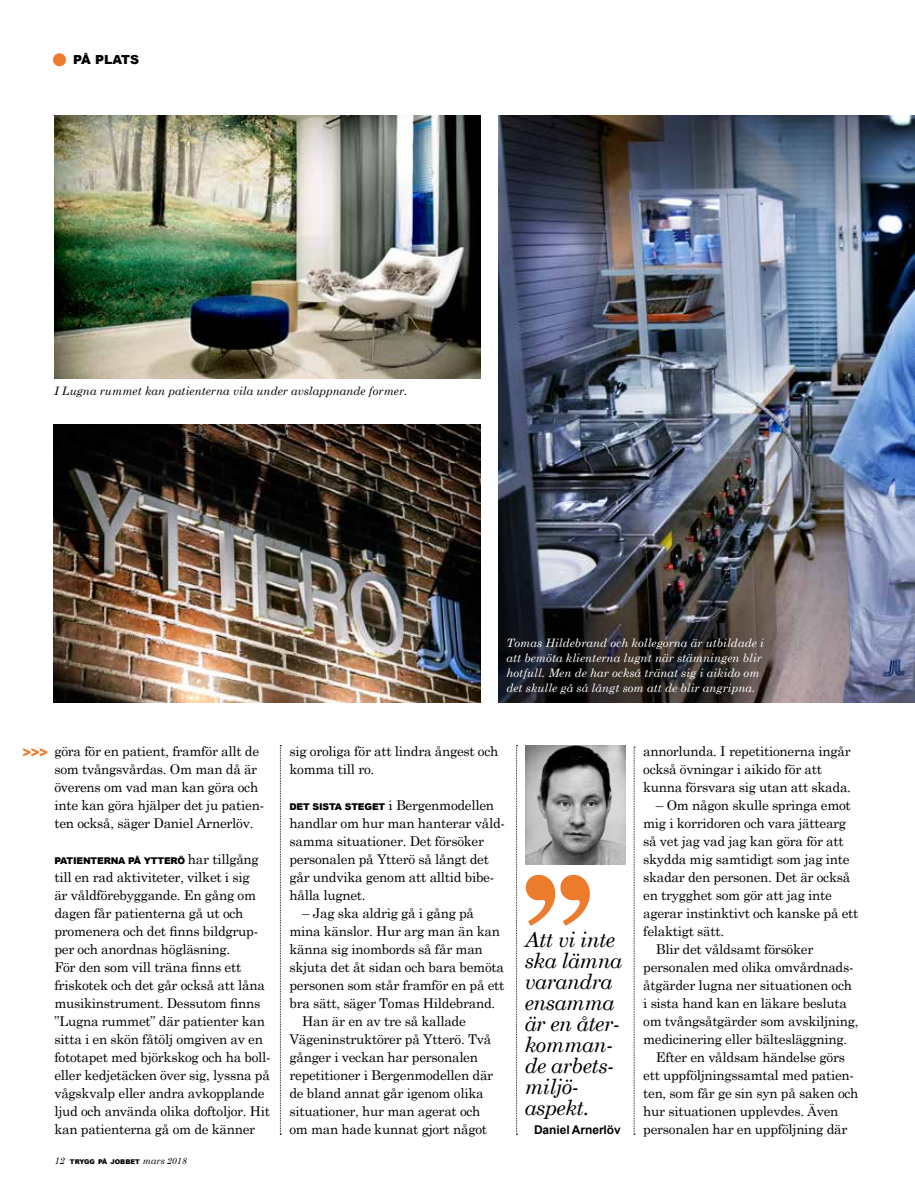
<style>
.page{position:relative;width:915px;height:1191px;background:#fff}
.page>*{position:absolute;margin:0;border:0;box-sizing:border-box;transform-origin:0 0}
.t1{font:italic 21px/21px "Century Schoolbook";letter-spacing:-.025em;color:#000}
.t2{font:13.5px/18px "Century Schoolbook";letter-spacing:-.02em;color:#000}
.t3{font:900 13.5px "Arial";color:#ec7b2c}
.t4{font:900 12.45px "Arial";color:#000}
.t5{font:700 12px "Arial";letter-spacing:-.005em;color:#000}
.t6{font:italic 11.55px/15px "Century Schoolbook";color:#fff}
.t7{font:italic 11.55px "Century Schoolbook";color:#000}
.t8{font:900 9.3px "Arial";letter-spacing:-.02em;color:#000}
.t9{font:900 6.45px "Arial";color:#000}
.s1{color:#ec7b2c}
.s2{font-family:"Arial";font-weight:900;font-size:9.3px}
.s3{font-family:"Century Schoolbook";font-weight:400;font-size:13.5px}
.s4{font-family:"Century Schoolbook";font-weight:400;font-style:italic;font-size:9.3px}
.s5{font-family:"Century Schoolbook";font-weight:400;font-style:italic;font-size:9px}
</style>
<div class="page">
<svg style="left:633px;top:746px;width:2px;height:388px"></svg>
<svg style="left:280px;top:745px;width:1px;height:390px"></svg>
<svg style="left:516px;top:745px;width:1px;height:390px"></svg>
<svg style="left:525px;top:875px;width:64px;height:50px"></svg>
<img style="left:498px;top:115px;width:416px;height:587px">
<img style="left:54px;top:115px;width:426px;height:263px">
<img style="left:525px;top:745px;width:100px;height:119px">
<img style="left:53px;top:424px;width:427px;height:278px">
<p class="t4" style="left:52px;top:51px;width:88px"><span class="s1">●</span> PÅ PLATS</p>
<p class="t7" style="left:54px;top:384px;width:355px">I Lugna rummet kan patienterna vila under avslappnande former.</p>
<p class="t6" style="left:506px;top:634px;width:259px">Tomas Hildebrand och kollegorna är utbildade i att bemöta klienterna lugnt när stämningen blir hotfull. Men de har också tränat sig i aikido om det skulle gå så långt som att de blir angripna.</p>
<p class="t3" style="left:23px;top:742px;width:27px">&gt;&gt;&gt;</p>
<p class="t2" style="left:643px;top:742px;width:209px">annorlunda. I repetitionerna ingår också övningar i aikido för att kunna försvara sig utan att skada.</p>
<p class="t2" style="left:655px;top:796px;width:196px">– Om någon skulle springa emot</p>
<p class="t2" style="left:643px;top:814px;width:204px">mig i korridoren och vara jättearg</p>
<p class="t2" style="left:643px;top:832px;width:202px">så vet jag vad jag kan göra för att</p>
<p class="t2" style="left:643px;top:850px;width:208px">skydda mig samtidigt som jag inte</p>
<p class="t2" style="left:643px;top:868px;width:208px">skadar den personen. Det är också</p>
<p class="t2" style="left:643px;top:886px;width:190px">en trygghet som gör att jag inte</p>
<p class="t2" style="left:643px;top:904px;width:217px">agerar instinktivt och kanske på ett</p>
<p class="t2" style="left:643px;top:922px;width:82px">felaktigt sätt.</p>
<p class="t2" style="left:655px;top:940px;width:159px">Blir det våldsamt försöker</p>
<p class="t2" style="left:643px;top:958px;width:212px">personalen med olika omvårdnads-</p>
<p class="t2" style="left:643px;top:976px;width:210px">åtgärder lugna ner situationen och</p>
<p class="t2" style="left:643px;top:994px;width:205px">i sista hand kan en läkare besluta</p>
<p class="t2" style="left:643px;top:1012px;width:217px">om tvångsåtgärder som avskiljning,</p>
<p class="t2" style="left:643px;top:1030px;width:205px">medicinering eller bältesläggning.</p>
<p class="t2" style="left:655px;top:1048px;width:190px">Efter en våldsam händelse görs</p>
<p class="t2" style="left:643px;top:1066px;width:212px">ett uppföljningssamtal med patien-</p>
<p class="t2" style="left:643px;top:1084px;width:217px">ten, som får ge sin syn på saken och</p>
<p class="t2" style="left:643px;top:1102px;width:197px">hur situationen upplevdes. Även</p>
<p class="t2" style="left:643px;top:1120px;width:206px">personalen har en uppföljning där</p>
<p class="t2" style="left:289px;top:742px;width:210px">sig oroliga för att lindra ångest och komma till ro.</p>
<p class="t2" style="left:289px;top:796px;width:217px"><span class="s2">DET SISTA STEGET</span> i Bergenmodellen handlar om hur man hanterar våld&shy;samma situationer. Det försöker personalen på Ytterö så långt det går undvika genom att alltid bibe&shy;hålla lugnet.</p>
<p class="t2" style="left:302px;top:904px;width:173px">– Jag ska aldrig gå i gång på</p>
<p class="t2" style="left:289px;top:922px;width:212px">mina känslor. Hur arg man än kan</p>
<p class="t2" style="left:289px;top:940px;width:195px">känna sig inombords så får man</p>
<p class="t2" style="left:289px;top:958px;width:216px">skjuta det åt sidan och bara bemöta</p>
<p class="t2" style="left:289px;top:976px;width:216px">personen som står framför en på ett</p>
<p class="t2" style="left:289px;top:994px;width:207px">bra sätt, säger Tomas Hildebrand.</p>
<p class="t2" style="left:302px;top:1012px;width:165px">Han är en av tre så kallade</p>
<p class="t2" style="left:289px;top:1030px;width:203px">Vägeninstruktörer på Ytterö. Två</p>
<p class="t2" style="left:289px;top:1048px;width:190px">gånger i veckan har personalen</p>
<p class="t2" style="left:289px;top:1066px;width:205px">repetitioner i Bergenmodellen där</p>
<p class="t2" style="left:289px;top:1084px;width:195px">de bland annat går igenom olika</p>
<p class="t2" style="left:289px;top:1102px;width:192px">situationer, hur man agerat och</p>
<p class="t2" style="left:289px;top:1120px;width:199px">om man hade kunnat gjort något</p>
<p class="t2" style="left:54px;top:742px;width:211px">göra för en patient, framför allt de som tvångsvårdas. Om man då är överens om vad man kan göra och inte kan göra hjälper det ju patien&shy;ten också, säger Daniel Arnerlöv.</p>
<p class="t8" style="left:54px;top:854px;width:206px">PATIENTERNA PÅ YTTERÖ <span class="s3">har tillgång</span></p>
<p class="t2" style="left:54px;top:868px;width:217px">till en rad aktiviteter, vilket i sig<br>är våldförebyggande. En gång om dagen får patienterna gå ut och promenera och det finns bildgrup&shy;per och anordnas högläsning.<br>För den som vill träna finns ett friskotek och det går också att låna musikinstrument. Dessutom finns ”Lugna rummet” där patienter kan sitta i en skön fåtölj omgiven av en fototapet med björkskog och ha boll&shy;eller kedjetäcken över sig, lyssna på vågskvalp eller andra avkopplande ljud och använda olika doftoljor. Hit kan patienterna gå om de känner</p>
<h1 class="t1" style="left:524px;top:928px;width:99px">Att vi inte ska lämna varandra ensamma är en åter&shy;komman&shy;de arbets&shy;miljö&shy;aspekt.</h1>
<p class="t5" style="left:534px;top:1122px;width:88px">Daniel Arnerlöv</p>
<p class="t9" style="left:54px;top:1157px;width:134px"><span class="s4">12</span> TRYGG PÅ JOBBET <span class="s4">mars</span> <span class="s5">2018</span></p>
</div>
